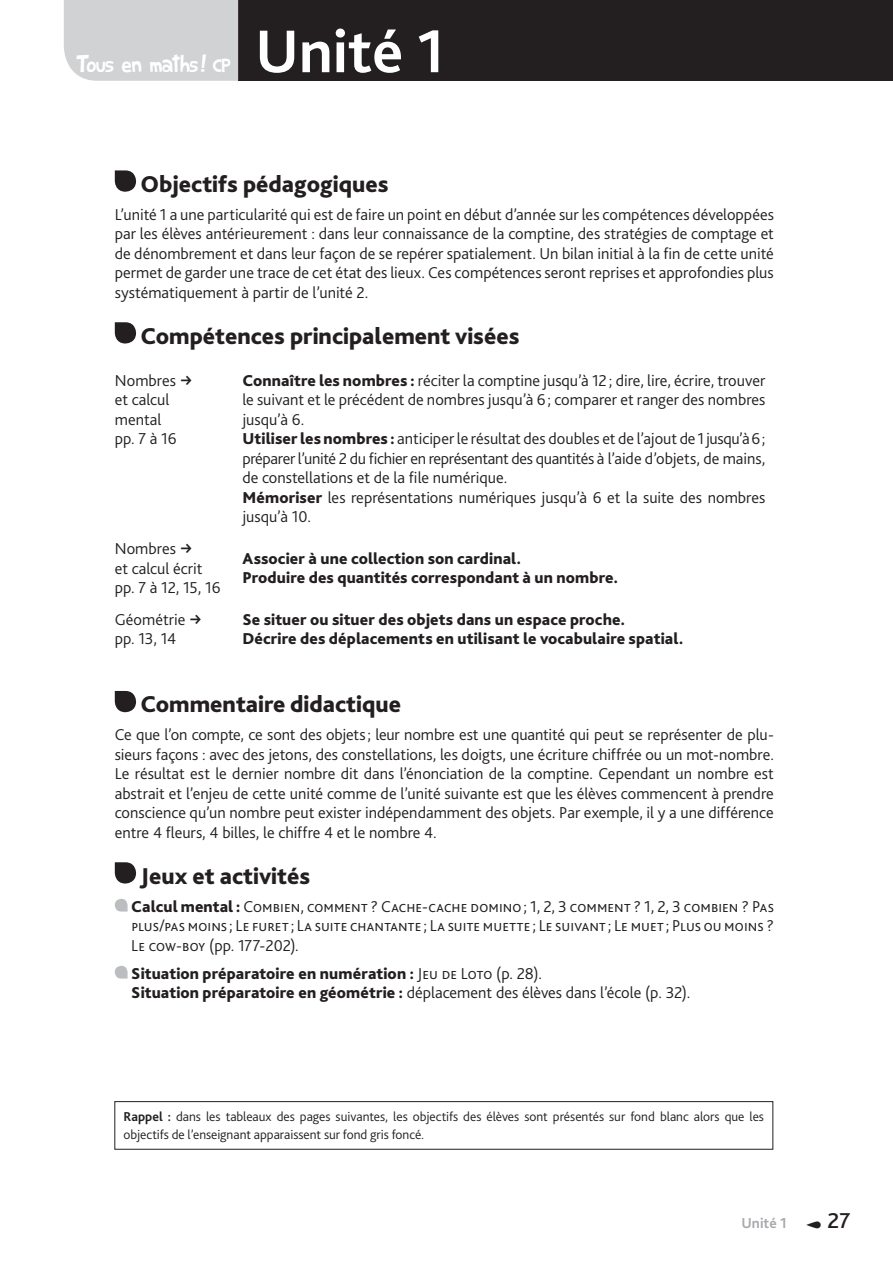
<style>
.page{position:relative;width:893px;height:1263px;background:#fff}
.page>*{position:absolute;margin:0;border:0;box-sizing:border-box;transform-origin:0 0}
.t1{font:700 63px "Bliss 2";color:#fff}
.t2{font:800 24px "Bliss 2";color:#231f20}
.t3{font:24px "Shark Random Funnyness 2";color:#fff}
.t4{font:300 16.5px/19.5px "Bliss 2";color:#231f20}
.t5{font:800 16.5px/19.5px "Bliss 2";letter-spacing:.005em;color:#231f20}
.t6{font:700 15px "Bliss 2";color:#a8a9ad}
.t7{font:300 13.5px/18px "Bliss 2";color:#231f20}
.s1{font-size:18px}
.s2{font-family:"FF Dingbests";font-weight:400}
.s3{font-weight:800}
.s4{font-weight:300}
.s5{font-weight:700}
.s6{font-family:"FF Dingbests";font-weight:400;font-size:21px;color:#231f20}
.s7{font-weight:500;font-size:22.5px;color:#231f20}
</style>
<div class="page">
<div style="left:238px;top:0;width:655px;height:81px;background:#231f20"></div>
<div style="left:64px;top:0;width:174px;height:81px;background:#d1d2d4"></div>
<svg style="left:115px;top:170px;width:21px;height:22px"></svg>
<svg style="left:115px;top:322px;width:21px;height:21px"></svg>
<svg style="left:115px;top:691px;width:21px;height:21px"></svg>
<svg style="left:115px;top:862px;width:21px;height:21px"></svg>
<svg style="left:115px;top:899px;width:13px;height:12px"></svg>
<svg style="left:115px;top:966px;width:13px;height:12px"></svg>
<div style="left:115px;top:1101px;width:658px;height:48px;border:1px solid #231f20"></div>
<h2 class="t3" style="left:77px;top:48px;width:155px">Tous en maths! <span class="s1">CP</span></h2>
<h1 class="t1" style="left:255px;top:12px;width:191px">Unité 1</h1>
<h2 class="t2" style="left:141px;top:169px;width:249px">Objectifs pédagogiques</h2>
<p class="t4" style="left:115px;top:204px;width:661px;text-align:justify">L’unité 1 a une particularité qui est de faire un point en début d’année sur les compétences développées par les élèves antérieurement : dans leur connaissance de la comptine, des stratégies de comptage et de dénombrement et dans leur façon de se repérer spatialement. Un bilan initial à la fin de cette unité permet de garder une trace de cet état des lieux. Ces compétences seront reprises et approfondies plus systématiquement à partir de l’unité 2.</p>
<h2 class="t2" style="left:141px;top:321px;width:380px">Compétences principalement visées</h2>
<p class="t4" style="left:115px;top:370px;width:79px">Nombres <span class="s2">f </span>et calcul mental<br>pp. 7 à 16</p>
<p class="t4" style="left:242px;top:370px;width:525px"><span class="s3">Connaître les nombres :</span> réciter la comptine jusqu’à 12; dire, lire, écrire, trouver le suivant et le précédent de nombres jusqu’à 6; comparer et ranger des nombres jusqu’à 6.<br><span class="s3">Utiliser les nombres :</span> anticiper le résultat des doubles et de l’ajout de 1 jusqu’à6; préparer l’unité 2 du fichier en représentant des quantités à l’aide d’objets, de mains, de constellations et de la file numérique.<br><span class="s3">Mémoriser</span> les représentations numériques jusqu’à 6 et la suite des nombres jusqu’à 10.</p>
<p class="t4" style="left:115px;top:538px;width:107px">Nombres <span class="s2">f<br></span>et calcul écrit pp. 7 à 12, 15, 16</p>
<p class="t5" style="left:242px;top:548px;width:377px">Associer à une collection son cardinal.<br>Produire des quantités correspondant à un nombre.</p>
<p class="t4" style="left:115px;top:609px;width:89px">Géométrie <span class="s2">f </span>pp. 13, 14</p>
<p class="t5" style="left:242px;top:609px;width:442px">Se situer ou situer des objets dans un espace proche.<br>Décrire des déplacements en utilisant le vocabulaire spatial.</p>
<h2 class="t2" style="left:141px;top:689px;width:262px">Commentaire didactique</h2>
<p class="t4" style="left:115px;top:724px;width:661px;text-align:justify">Ce que l’on compte, ce sont des objets; leur nombre est une quantité qui peut se représenter de plu&shy;sieurs façons : avec des jetons, des constellations, les doigts, une écriture chiffrée ou un mot-nombre.<br>Le résultat est le dernier nombre dit dans l’énonciation de la comptine. Cependant un nombre est abstrait et l’enjeu de cette unité comme de l’unité suivante est que les élèves commencent à prendre conscience qu’un nombre peut exister indépendamment des objets. Par exemple, il y a une différence entre 4 fleurs, 4 billes, le chiffre 4 et le nombre 4.</p>
<h2 class="t2" style="left:141px;top:861px;width:171px">Jeux et activités</h2>
<p class="t4" style="left:131px;top:896px;width:644px;text-align:justify"><span class="s3">Calcul mental :</span> Combien, comment ? Cache-cache domino; 1, 2, 3 comment ? 1, 2, 3 combien ? Pas plus/pas moins; Le furet; La suite chantante ; La suite muette ; Le suivant; Le muet; Plus ou moins ?<br>Le cow-boy (pp. 177-202).</p>
<p class="t5" style="left:131px;top:963px;width:560px">Situation préparatoire en numération : <span class="s4">Jeu de Loto (p. 28).<br></span>Situation préparatoire en géométrie : <span class="s4">déplacement des élèves dans l’école (p. 32).</span></p>
<p class="t7" style="left:124px;top:1107px;width:642px"><span class="s5">Rappel :</span> dans les tableaux des pages suivantes, les objectifs des élèves sont présentés sur fond blanc alors que les objectifs de l’enseignant apparaissent sur fond gris foncé.</p>
<p class="t6" style="left:741px;top:1214px;width:110px">Unité 1 <span class="s6">p</span> <span class="s7">27</span></p>
</div>
